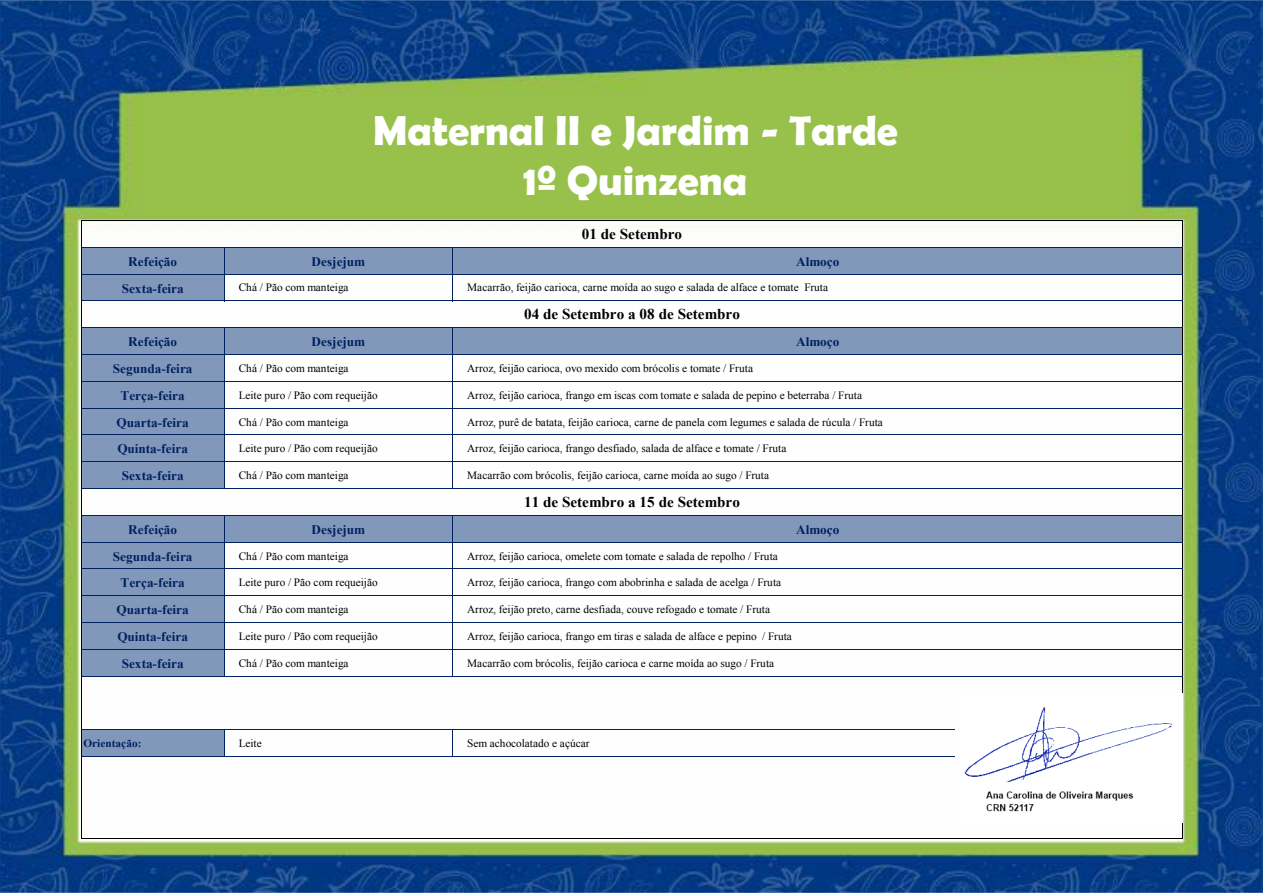
<style>
.page{position:relative;width:1263px;height:893px;background:#fff}
.page>*{position:absolute;margin:0;border:0;box-sizing:border-box;transform-origin:0 0}
.t1{font:700 42px "Berlin Sans FB Demi";color:#fff}
.t2{font:700 15px "Times New Roman";color:#000}
.t3{font:700 13.2px "Times New Roman";color:#002060}
.t4{font:11.25px "Times New Roman";color:#000}
.t5{font:700 11.25px "Times New Roman";color:#002060}
</style>
<div class="page">
<img style="left:0;top:0;width:1263px;height:893px">
<div style="left:82px;top:247px;width:1101px;height:27px;background:#8198ba"></div>
<div style="left:82px;top:274px;width:142px;height:27px;background:#8198ba"></div>
<div style="left:82px;top:328px;width:1101px;height:27px;background:#8198ba"></div>
<div style="left:82px;top:354px;width:142px;height:135px;background:#8198ba"></div>
<div style="left:82px;top:515px;width:1101px;height:27px;background:#8198ba"></div>
<div style="left:82px;top:542px;width:142px;height:134px;background:#8198ba"></div>
<div style="left:82px;top:730px;width:142px;height:27px;background:#8198ba"></div>
<hr style="left:224px;top:248px;width:1px;height:53px;background:#002060">
<hr style="left:452px;top:248px;width:1px;height:53px;background:#002060">
<hr style="left:224px;top:328px;width:1px;height:161px;background:#002060">
<hr style="left:452px;top:328px;width:1px;height:161px;background:#002060">
<hr style="left:224px;top:516px;width:1px;height:161px;background:#002060">
<hr style="left:452px;top:516px;width:1px;height:161px;background:#002060">
<hr style="left:81px;top:220px;width:1px;height:619px;background:#000">
<hr style="left:1182px;top:221px;width:1px;height:618px;background:#000">
<svg style="left:224px;top:730px;width:1px;height:26px"></svg>
<svg style="left:452px;top:730px;width:1px;height:26px"></svg>
<hr style="left:82px;top:220px;width:1101px;height:1px;background:#000">
<hr style="left:82px;top:247px;width:1100px;height:1px;background:#002060">
<hr style="left:82px;top:274px;width:1100px;height:1px;background:#002060">
<hr style="left:82px;top:300px;width:1100px;height:1px;background:#002060">
<hr style="left:82px;top:327px;width:1100px;height:1px;background:#002060">
<hr style="left:82px;top:354px;width:1100px;height:1px;background:#002060">
<hr style="left:82px;top:381px;width:1100px;height:1px;background:#002060">
<hr style="left:82px;top:408px;width:1100px;height:1px;background:#002060">
<hr style="left:82px;top:434px;width:1100px;height:1px;background:#002060">
<hr style="left:82px;top:461px;width:1100px;height:1px;background:#002060">
<hr style="left:82px;top:488px;width:1100px;height:1px;background:#002060">
<hr style="left:82px;top:515px;width:1100px;height:1px;background:#002060">
<hr style="left:82px;top:542px;width:1100px;height:1px;background:#002060">
<hr style="left:82px;top:568px;width:1100px;height:1px;background:#002060">
<hr style="left:82px;top:595px;width:1100px;height:1px;background:#002060">
<hr style="left:82px;top:622px;width:1100px;height:1px;background:#002060">
<hr style="left:82px;top:649px;width:1100px;height:1px;background:#002060">
<hr style="left:82px;top:676px;width:1100px;height:1px;background:#002060">
<hr style="left:82px;top:729px;width:1100px;height:1px;background:#002060">
<hr style="left:82px;top:756px;width:1100px;height:1px;background:#002060">
<hr style="left:82px;top:838px;width:1101px;height:1px;background:#000">
<img style="left:955px;top:694px;width:227px;height:128px">
<p class="t1" style="left:373px;top:106px;width:526px">Maternal II e Jardim - Tarde</p>
<p class="t1" style="left:523px;top:156px;width:225px">1º Quinzena</p>
<p class="t2" style="left:582px;top:223px;width:102px">01 de Setembro</p>
<p class="t3" style="left:128px;top:252px;width:50px">Refeição</p>
<p class="t3" style="left:312px;top:252px;width:55px">Desjejum</p>
<p class="t3" style="left:796px;top:252px;width:45px">Almoço</p>
<p class="t3" style="left:122px;top:279px;width:64px">Sexta-feira</p>
<p class="t4" style="left:239px;top:280px;width:111px">Chá / Pão com manteiga</p>
<p class="t4" style="left:467px;top:280px;width:362px">Macarrão, feijão carioca, carne moída ao sugo e salada de alface e tomate Fruta</p>
<p class="t2" style="left:524px;top:304px;width:217px">04 de Setembro a 08 de Setembro</p>
<p class="t3" style="left:128px;top:333px;width:50px">Refeição</p>
<p class="t3" style="left:312px;top:333px;width:55px">Desjejum</p>
<p class="t3" style="left:796px;top:333px;width:45px">Almoço</p>
<p class="t3" style="left:113px;top:359px;width:81px">Segunda-feira</p>
<p class="t4" style="left:239px;top:361px;width:111px">Chá / Pão com manteiga</p>
<p class="t4" style="left:467px;top:361px;width:287px">Arroz, feijão carioca, ovo mexido com brócolis e tomate / Fruta</p>
<p class="t3" style="left:120px;top:386px;width:66px">Terça-feira</p>
<p class="t4" style="left:239px;top:387px;width:140px">Leite puro / Pão com requeijão</p>
<p class="t4" style="left:467px;top:387px;width:396px">Arroz, feijão carioca, frango em iscas com tomate e salada de pepino e beterraba / Fruta</p>
<p class="t3" style="left:117px;top:413px;width:74px">Quarta-feira</p>
<p class="t4" style="left:239px;top:414px;width:111px">Chá / Pão com manteiga</p>
<p class="t4" style="left:467px;top:414px;width:417px">Arroz, purê de batata, feijão carioca, carne de panela com legumes e salada de rúcula / Fruta</p>
<p class="t3" style="left:117px;top:440px;width:72px">Quinta-feira</p>
<p class="t4" style="left:239px;top:441px;width:140px">Leite puro / Pão com requeijão</p>
<p class="t4" style="left:467px;top:441px;width:321px">Arroz, feijão carioca, frango desfiado, salada de alface e tomate / Fruta</p>
<p class="t3" style="left:122px;top:467px;width:64px">Sexta-feira</p>
<p class="t4" style="left:239px;top:468px;width:111px">Chá / Pão com manteiga</p>
<p class="t4" style="left:467px;top:468px;width:303px">Macarrão com brócolis, feijão carioca, carne moída ao sugo / Fruta</p>
<p class="t2" style="left:524px;top:492px;width:217px">11 de Setembro a 15 de Setembro</p>
<p class="t3" style="left:128px;top:520px;width:50px">Refeição</p>
<p class="t3" style="left:312px;top:520px;width:55px">Desjejum</p>
<p class="t3" style="left:796px;top:520px;width:45px">Almoço</p>
<p class="t3" style="left:113px;top:547px;width:81px">Segunda-feira</p>
<p class="t4" style="left:239px;top:548px;width:111px">Chá / Pão com manteiga</p>
<p class="t4" style="left:467px;top:548px;width:312px">Arroz, feijão carioca, omelete com tomate e salada de repolho / Fruta</p>
<p class="t3" style="left:120px;top:574px;width:66px">Terça-feira</p>
<p class="t4" style="left:239px;top:575px;width:140px">Leite puro / Pão com requeijão</p>
<p class="t4" style="left:467px;top:575px;width:315px">Arroz, feijão carioca, frango com abobrinha e salada de acelga / Fruta</p>
<p class="t3" style="left:117px;top:601px;width:74px">Quarta-feira</p>
<p class="t4" style="left:239px;top:602px;width:111px">Chá / Pão com manteiga</p>
<p class="t4" style="left:467px;top:602px;width:304px">Arroz, feijão preto, carne desfiada, couve refogado e tomate / Fruta</p>
<p class="t3" style="left:117px;top:627px;width:72px">Quinta-feira</p>
<p class="t4" style="left:239px;top:629px;width:140px">Leite puro / Pão com requeijão</p>
<p class="t4" style="left:467px;top:629px;width:326px">Arroz, feijão carioca, frango em tiras e salada de alface e pepino / Fruta</p>
<p class="t3" style="left:122px;top:654px;width:64px">Sexta-feira</p>
<p class="t4" style="left:239px;top:655px;width:111px">Chá / Pão com manteiga</p>
<p class="t4" style="left:467px;top:655px;width:308px">Macarrão com brócolis, feijão carioca e carne moída ao sugo / Fruta</p>
<p class="t5" style="left:83px;top:736px;width:60px">Orientação:</p>
<p class="t4" style="left:239px;top:736px;width:24px">Leite</p>
<p class="t4" style="left:467px;top:736px;width:124px">Sem achocolatado e açúcar</p>
</div>
